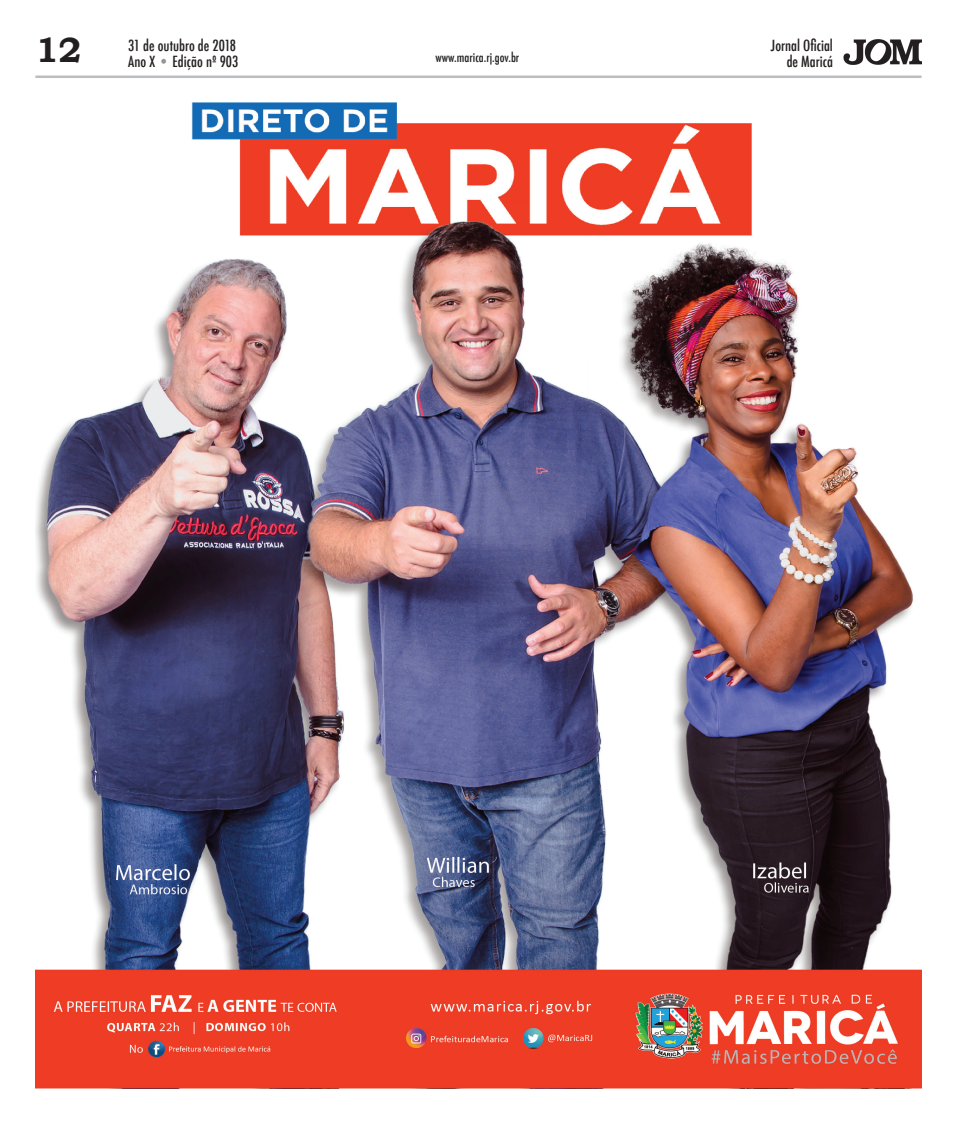
<style>
.page{position:relative;width:957px;height:1124px;background:#fff}
.page>*{position:absolute;margin:0;border:0;box-sizing:border-box;transform-origin:0 0}
.t1{font:700 35px "Bookman Old Style";color:#231f20}
.t2{font:500 condensed 15px/15.6px "Futura";color:#231f20;text-align:right}
.t3{font:500 condensed 12.5px "Futura";color:#231f20}
.s1{color:#939598}
</style>
<div class="page">
<img style="left:843px;top:39px;width:78px;height:26px">
<hr style="left:35px;top:75px;width:886px;height:3px;background:#bcbdc0">
<img style="left:35px;top:102px;width:886px;height:986px">
<h1 class="t1" style="left:35px;top:25px;width:48px">12</h1>
<p class="t2" style="left:128px;top:38px;width:109px">31 de outubro de 2018</p>
<p class="t2" style="left:128px;top:54px;width:112px">Ano X <span class="s1">•</span> Edição nº 903</p>
<p class="t3" style="left:435px;top:50px;width:85px">www.marica.rj.gov.br</p>
<p class="t2" style="left:771px;top:38px;width:63px">Jornal Oficial de Maricá</p>
</div>
